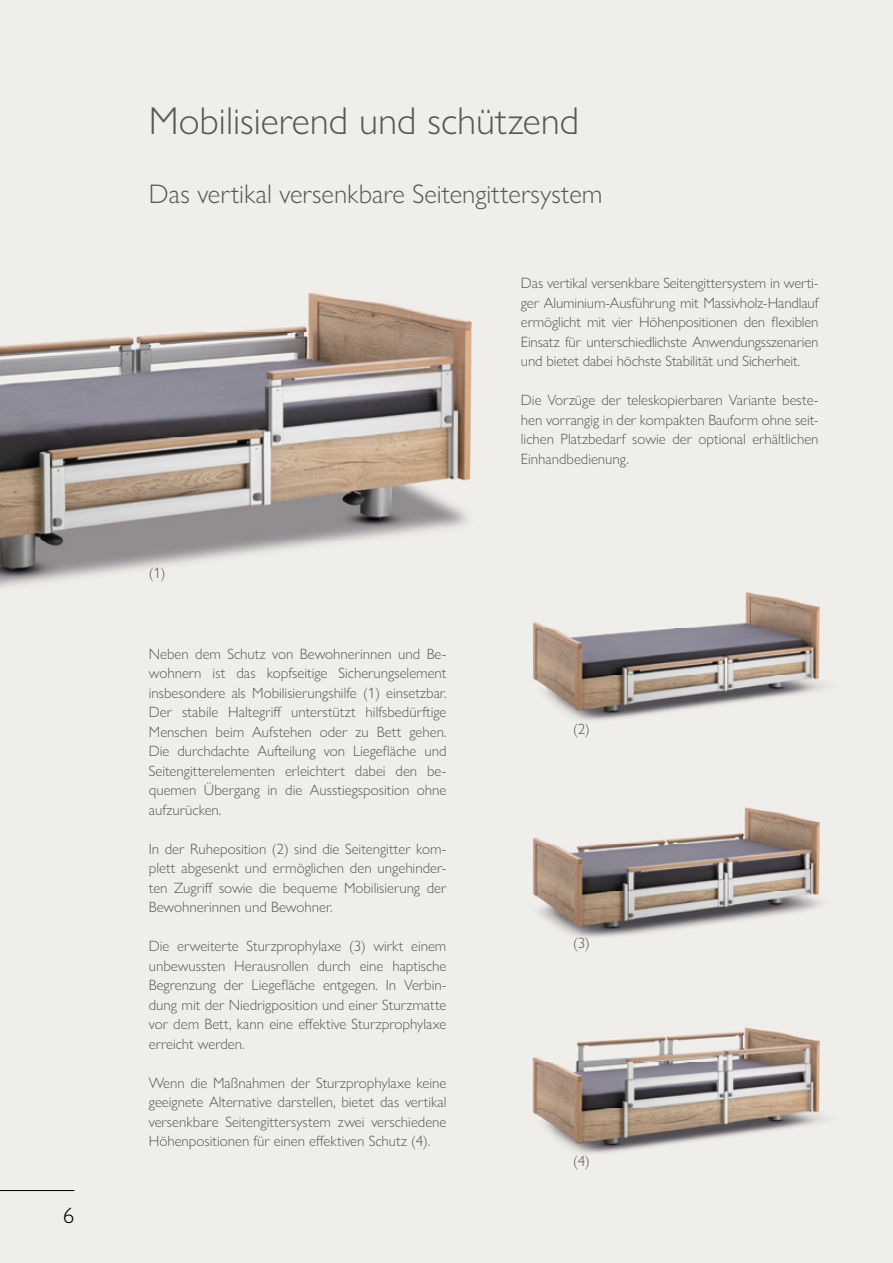
<style>
.page{position:relative;width:893px;height:1263px;background:#f0eeeb}
.page>*{position:absolute;margin:0;border:0;box-sizing:border-box;transform-origin:0 0}
.t1{font:300 39px "Gill Sans Nova";color:#575756}
.t2{font:300 27px "Gill Sans Nova";color:#575756}
.t3{font:300 22.5px "Gill Sans Nova";color:#000}
.t4{font:300 15px/19.5px "Gill Sans Nova";color:#575756;text-align:justify}
</style>
<div class="page">
<img style="left:0;top:292px;width:472px;height:296px">
<img style="left:533px;top:807px;width:288px;height:131px">
<img style="left:532px;top:1027px;width:294px;height:127px">
<img style="left:533px;top:592px;width:292px;height:129px">
<hr style="left:0;top:1190px;width:74px;height:1px;background:#000">
<h3 class="t3" style="left:63px;top:1201px;width:13px">6</h3>
<h1 class="t1" style="left:149px;top:97px;width:432px">Mobilisierend und schützend</h1>
<h2 class="t2" style="left:149px;top:178px;width:455px">Das vertikal versenkbare Seitengittersystem</h2>
<p class="t4" style="left:149px;top:563px;width:18px">(1)</p>
<p class="t4" style="left:149px;top:644px;width:299px">Neben dem Schutz von Bewohnerinnen und Be&shy;wohnern ist das kopfseitige Sicherungselement insbesondere als Mobilisierungshilfe (1) einsetzbar.<br>Der stabile Halte griff unterstützt hilfsbedürftige Menschen beim Aufstehen oder zu Bett gehen.<br>Die durchdachte Aufteilung von Liegefläche und Seiten gitterelementen erleichtert dabei den be&shy;quemen Übergang in die Ausstiegsposition ohne aufzurücken.</p>
<p class="t4" style="left:149px;top:839px;width:299px">In der Ruheposition (2) sind die Seitengitter kom&shy;plett abgesenkt und ermöglichen den ungehinder&shy;ten Zugriff sowie die bequeme Mobilisierung der Bewohnerinnen und Bewohner.</p>
<p class="t4" style="left:149px;top:936px;width:299px">Die erweiterte Sturzprophylaxe (3) wirkt einem unbewussten Herausrollen durch eine haptische Begrenzung der Liegefläche entgegen. In Verbin&shy;dung mit der Niedrigposition und einer Sturzmatte vor dem Bett, kann eine effektive Sturzprophylaxe erreicht werden.</p>
<p class="t4" style="left:149px;top:1073px;width:299px">Wenn die Maßnahmen der Sturzprophylaxe keine geeignete Alternative darstellen, bietet das vertikal versenkbare Seitengittersystem zwei verschiedene Höhenpositionen für einen effektiven Schutz (4).</p>
<p class="t4" style="left:521px;top:273px;width:299px">Das vertikal versenkbare Seitengitter system in werti&shy;ger Aluminium-Ausführung mit Massivholz-Handlauf ermöglicht mit vier Höhenpositionen den flexiblen Einsatz für unterschiedlichste Anwendungs szenarien und bietet dabei höchste Stabilität und Sicherheit.</p>
<p class="t4" style="left:521px;top:390px;width:299px">Die Vorzüge der teleskopierbaren Variante beste&shy;hen vorrangig in der kompakten Bauform ohne seit&shy;lichen Platzbedarf sowie der optional erhältlichen Einhandbedienung.</p>
<p class="t4" style="left:573px;top:719px;width:18px">(2)</p>
<p class="t4" style="left:573px;top:933px;width:18px">(3)</p>
<p class="t4" style="left:573px;top:1151px;width:18px">(4)</p>
</div>
